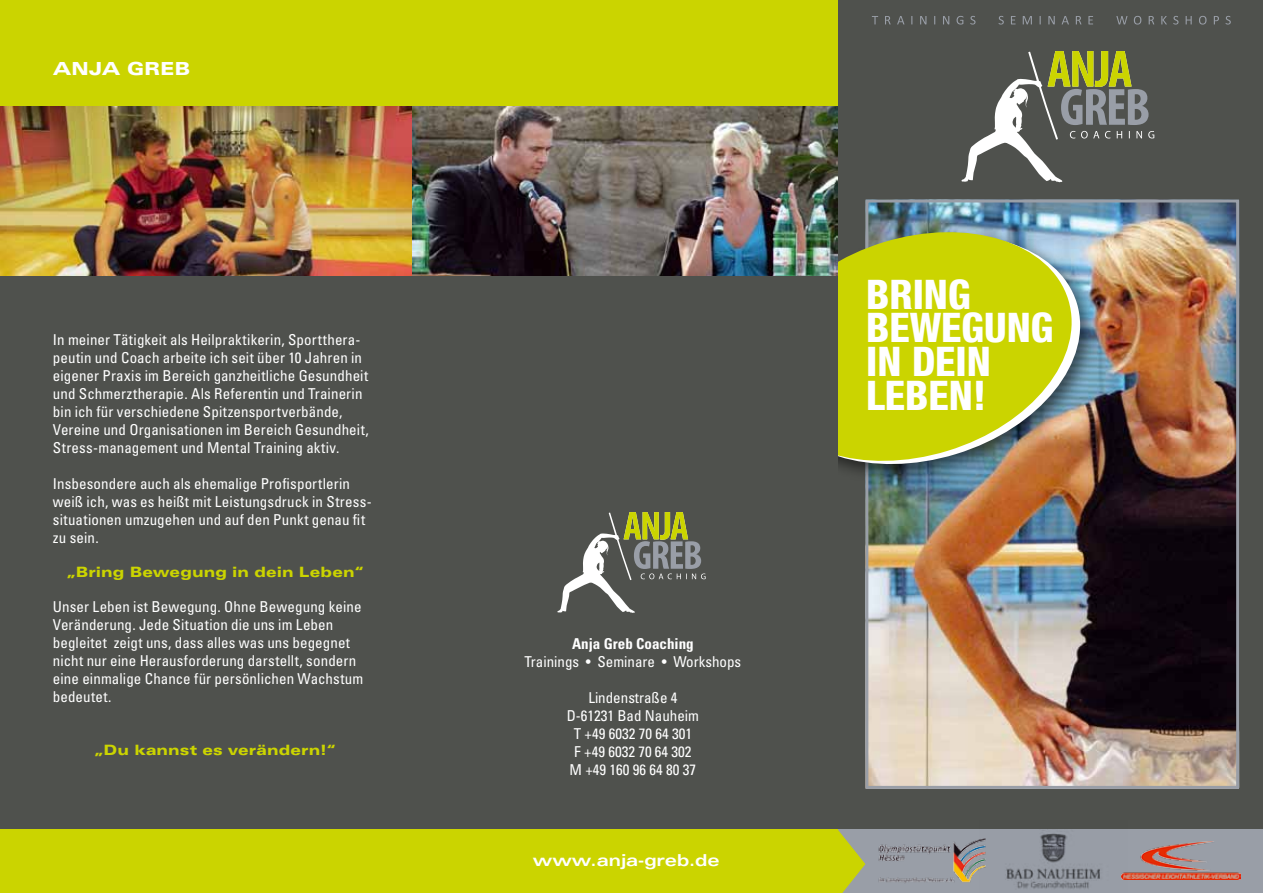
<style>
.page{position:relative;width:1263px;height:893px;background:#4f514d}
.page>*{position:absolute;margin:0;border:0;box-sizing:border-box;transform-origin:0 0}
.t1{font:800 condensed 40.65px/33.9px "Helvetica Neue LT";color:#fff}
.t2{font:900 expanded 18px "Univers LT Std";letter-spacing:-.01em;color:#fff}
.t3{font:700 expanded 16.5px "Univers LT Std";color:#fff}
.t4{font:condensed 15px/18px "Univers LT Std";letter-spacing:.005em;color:#fff}
.t5{font:700 condensed 15px "Univers LT Std";color:#fff}
.t6{font:900 expanded 14.25px "Univers LT Std";letter-spacing:.005em;color:#cbd400}
</style>
<div class="page">
<div style="left:838px;top:829px;width:425px;height:64px;background:#999ea7"></div>
<div style="left:0;top:829px;width:838px;height:64px;background:#cbd400"></div>
<div style="left:0;top:0;width:838px;height:106px;background:#cbd400"></div>
<img style="left:869px;top:203px;width:366px;height:582px">
<div style="left:865px;top:199px;width:374px;height:590px;border:3px solid #999ea7"></div>
<div style="left:760px;top:227px;width:340px;height:257px;background:#000;opacity:.58"></div>
<img style="left:838px;top:220px;width:256px;height:260px">
<img style="left:838px;top:216px;width:248px;height:261px">
<svg style="left:872px;top:16px;width:359px;height:9px"></svg>
<svg style="left:961px;top:51px;width:193px;height:131px"></svg>
<img style="left:878px;top:839px;width:101px;height:44px">
<img style="left:1127px;top:841px;width:113px;height:39px">
<img style="left:979px;top:833px;width:148px;height:56px">
<img style="left:0;top:106px;width:838px;height:169px">
<img style="left:663px;top:198px;width:175px;height:286px">
<svg style="left:557px;top:512px;width:149px;height:101px"></svg>
<svg style="left:838px;top:830px;width:27px;height:63px"></svg>
<p class="t2" style="left:53px;top:58px;width:139px">ANJA GREB</p>
<p class="t4" style="left:53px;top:330px;width:317px">In meiner Tätigkeit als Heilpraktikerin, Sportthera&shy;peutin und Coach arbeite ich seit über 10 Jahren in eigener Praxis im Bereich ganzheitliche Gesundheit und Schmerztherapie. Als Referentin und Trainerin bin ich für verschiedene Spitzensportverbände, Vereine und Organisationen im Bereich Gesundheit, Stress-management und Mental Training aktiv.</p>
<p class="t4" style="left:53px;top:474px;width:320px">Insbesondere auch als ehemalige Profisportlerin weiß ich, was es heißt mit Leistungsdruck in Stress&shy;situationen umzugehen und auf den Punkt genau fit zu sein.</p>
<p class="t6" style="left:66px;top:564px;width:299px">„Bring Bewegung in dein Leben“</p>
<p class="t4" style="left:53px;top:598px;width:312px">Unser Leben ist Bewegung. Ohne Bewegung keine Veränderung. Jede Situation die uns im Leben begleitet zeigt uns, dass alles was uns begegnet nicht nur eine Herausforderung darstellt, sondern eine einmalige Chance für persönlichen Wachstum bedeutet.</p>
<p class="t6" style="left:94px;top:742px;width:243px">„Du kannst es verändern!“</p>
<p class="t5" style="left:572px;top:634px;width:123px">Anja Greb Coaching</p>
<p class="t4" style="left:525px;top:652px;width:218px">Trainings • Seminare • Workshops</p>
<p class="t4" style="left:567px;top:688px;width:134px;text-align:center">Lindenstraße 4<br>D-61231 Bad Nauheim<br>T +49 6032 70 64 301<br>F +49 6032 70 64 302<br>M +49 160 96 64 80 37</p>
<p class="t3" style="left:533px;top:850px;width:188px">www.anja-greb.de</p>
<h1 class="t1" style="left:866px;top:277px;width:189px">BRING<br>BEWEGUNG<br>IN DEIN<br>LEBEN!</h1>
</div>
